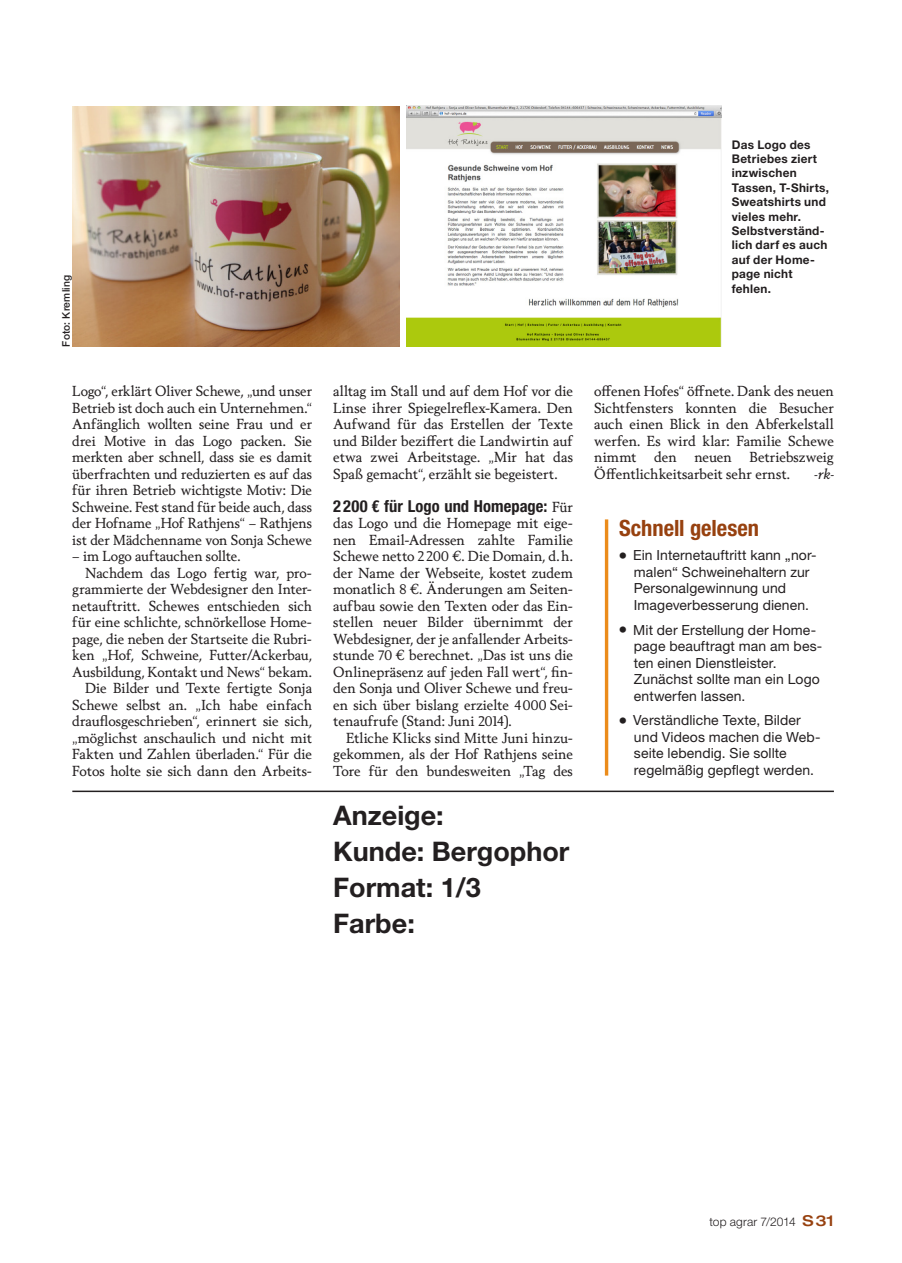
<style>
.page{position:relative;width:902px;height:1263px;background:#fff}
.page>*{position:absolute;margin:0;border:0;box-sizing:border-box;transform-origin:0 0}
.t1{font:700 27px "Helvetica Neue LT Pro";color:#231f20}
.Fazit_Titel{font:700 condensed 22.5px "Helvetica Neue LT Pro";color:#97410f}
.Zwischentitel{font:700 condensed 16.5px "Helvetica Neue LT Pro";color:#231f20}
.Bodytext{font:13.95px/16.5px "Berling Nova Text Pro";color:#231f20;text-align:justify}
.Zwischentitel-2{font:13.95px/16.5px "Berling Nova Text Pro";color:#231f20;text-align:justify}
.t2{font:13.95px/16.5px "Helvetica Neue LT Pro";letter-spacing:.01em;color:#231f20}
.Bodytext-2{font:italic 13.95px "Berling Nova Text Pro";color:#231f20}
.BU{font:700 12px/14.4px "Helvetica Neue LT Pro";letter-spacing:.025em;color:#231f20}
.t3{font:300 12px "Helvetica Neue LT Pro";letter-spacing:.01em;color:#231f20}
.Bildnachweis{font:500 10.5px "Helvetica Neue LT Pro";letter-spacing:.015em;color:#231f20}
.s1{font-family:"Berling Nova Text Pro";font-weight:400;font-stretch:normal;font-size:13.95px}
.s2{font-family:"Berling Nova Text Pro";font-size:13.2px}
.s3{font-weight:500;font-stretch:expanded;font-size:15px;color:#97410f}
</style>
<div class="page">
<hr style="left:72px;top:790px;width:761px;height:2px;background:#231f20">
<svg style="left:604px;top:519px;width:4px;height:256px"></svg>
<img style="left:406px;top:105px;width:315px;height:242px">
<img style="left:72px;top:107px;width:328px;height:240px">
<p class="Bildnachweis" style="left:60px;top:347px;width:73px;rotate:-90deg">Foto: Kremling</p>
<p class="Bodytext" style="left:72px;top:382px;width:241px">Logo“, erklärt Oliver Schewe, „und unser Betrieb ist doch auch ein Unternehmen.“ Anfänglich wollten seine Frau und er drei Motive in das Logo packen. Sie merkten aber schnell, dass sie es damit überfrachten und reduzierten es auf das für ihren Betrieb wichtigste Motiv: Die Schweine. Fest stand für beide auch, dass der Hofname „Hof Rathjens“ – Rathjens ist der Mädchenname von Sonja Schewe</p>
<p class="Bodytext" style="left:72px;top:547px;width:170px">– im Logo auftauchen sollte.</p>
<p class="Bodytext" style="left:72px;top:564px;width:241px;text-indent:13px">Nachdem das Logo fertig war, pro&shy;grammierte der Webdesigner den Inter&shy;netauftritt. Schewes entschieden sich für eine schlichte, schnörkellose Home&shy;page, die neben der Startseite die Rubri&shy;ken „Hof, Schweine, Futter/Ackerbau, Ausbildung, Kontakt und News“ bekam.</p>
<p class="Bodytext" style="left:72px;top:679px;width:241px;text-indent:13px">Die Bilder und Texte fertigte Sonja Schewe selbst an. „Ich habe einfach drauflosgeschrieben“, erinnert sie sich, „möglichst anschaulich und nicht mit Fakten und Zahlen überladen.“ Für die Fotos holte sie sich dann den Arbeits-</p>
<p class="Bodytext" style="left:333px;top:382px;width:241px">alltag im Stall und auf dem Hof vor die Linse ihrer Spiegelreflex-Kamera. Den Aufwand für das Erstellen der Texte und Bilder beziffert die Landwirtin auf etwa zwei Arbeitstage. „Mir hat das Spaß gemacht“, erzählt sie begeistert.</p>
<p class="Zwischentitel" style="left:333px;top:496px;width:241px">2 200 € für Logo und Homepage: <span class="s1">Für</span></p>
<p class="Zwischentitel-2" style="left:333px;top:514px;width:241px">das Logo und die Homepage mit eige&shy;nen Email-Adressen zahlte Familie Schewe netto 2200 €. Die Domain, d.h. der Name der Webseite, kostet zudem monatlich 8 €. Änderungen am Seiten&shy;aufbau sowie den Texten oder das Ein&shy;stellen neuer Bilder übernimmt der Webdesigner, der je anfallender Arbeits&shy;stunde 70 € berechnet. „Das ist uns die Onlinepräsenz auf jeden Fall wert“, fin&shy;den Sonja und Oliver Schewe und freu&shy;en sich über bislang erzielte 4000 Sei&shy;tenaufrufe (Stand: Juni 2014).</p>
<p class="Bodytext" style="left:333px;top:729px;width:241px;text-indent:13px">Etliche Klicks sind Mitte Juni hinzu&shy;gekommen, als der Hof Rathjens seine Tore für den bundesweiten „Tag des</p>
<p class="t1" style="left:333px;top:798px;width:112px">Anzeige:</p>
<p class="t1" style="left:333px;top:834px;width:238px">Kunde: Bergophor</p>
<p class="t1" style="left:333px;top:870px;width:149px">Format: 1/3</p>
<p class="t1" style="left:333px;top:906px;width:83px">Farbe:</p>
<p class="BU" style="left:731px;top:137px;width:99px">Das Logo des<br>Betriebes ziert inzwischen<br>Tassen, T-Shirts,<br>Sweatshirts und vieles mehr.<br>Selbstverständ&shy;lich darf es auch auf der Home&shy;page nicht fehlen.</p>
<p class="Bodytext" style="left:594px;top:382px;width:241px">offenen Hofes“ öffnete. Dank des neuen Sichtfensters konnten die Besucher auch einen Blick in den Abferkelstall werfen. Es wird klar: Familie Schewe nimmt</p>
<p class="Bodytext" style="left:594px;top:448px;width:241px;text-indent:155px">Betriebszweig<br>Öffentlichkeitsarbeit sehr ernst.</p>
<p class="Bodytext" style="left:654px;top:448px;width:24px">den</p>
<p class="Bodytext" style="left:694px;top:448px;width:39px">neuen</p>
<p class="Bodytext-2" style="left:814px;top:465px;width:21px">-rk-</p>
<p class="Fazit_Titel" style="left:619px;top:514px;width:141px">Schnell gelesen</p>
<p class="t2" style="left:634px;top:547px;width:184px;text-indent:-15px"><span class="s2">•</span> Ein Internetauftritt kann „nor&shy;malen“ Schweinehaltern zur<br>Personalgewinnung und<br>Imageverbesserung dienen.</p>
<p class="t2" style="left:634px;top:621px;width:190px;text-indent:-15px"><span class="s2">•</span> Mit der Erstellung der Home&shy;page beauftragt man am bes&shy;ten einen Dienstleister.<br>Zunächst sollte man ein Logo entwerfen lassen.</p>
<p class="t2" style="left:634px;top:712px;width:188px;text-indent:-15px"><span class="s2">•</span> Verständliche Texte, Bilder und Videos machen die Web&shy;seite lebendig. Sie sollte regelmäßig gepflegt werden.</p>
<p class="t3" style="left:709px;top:1214px;width:126px">top agrar 7/2014 <span class="s3">S31</span></p>
</div>
